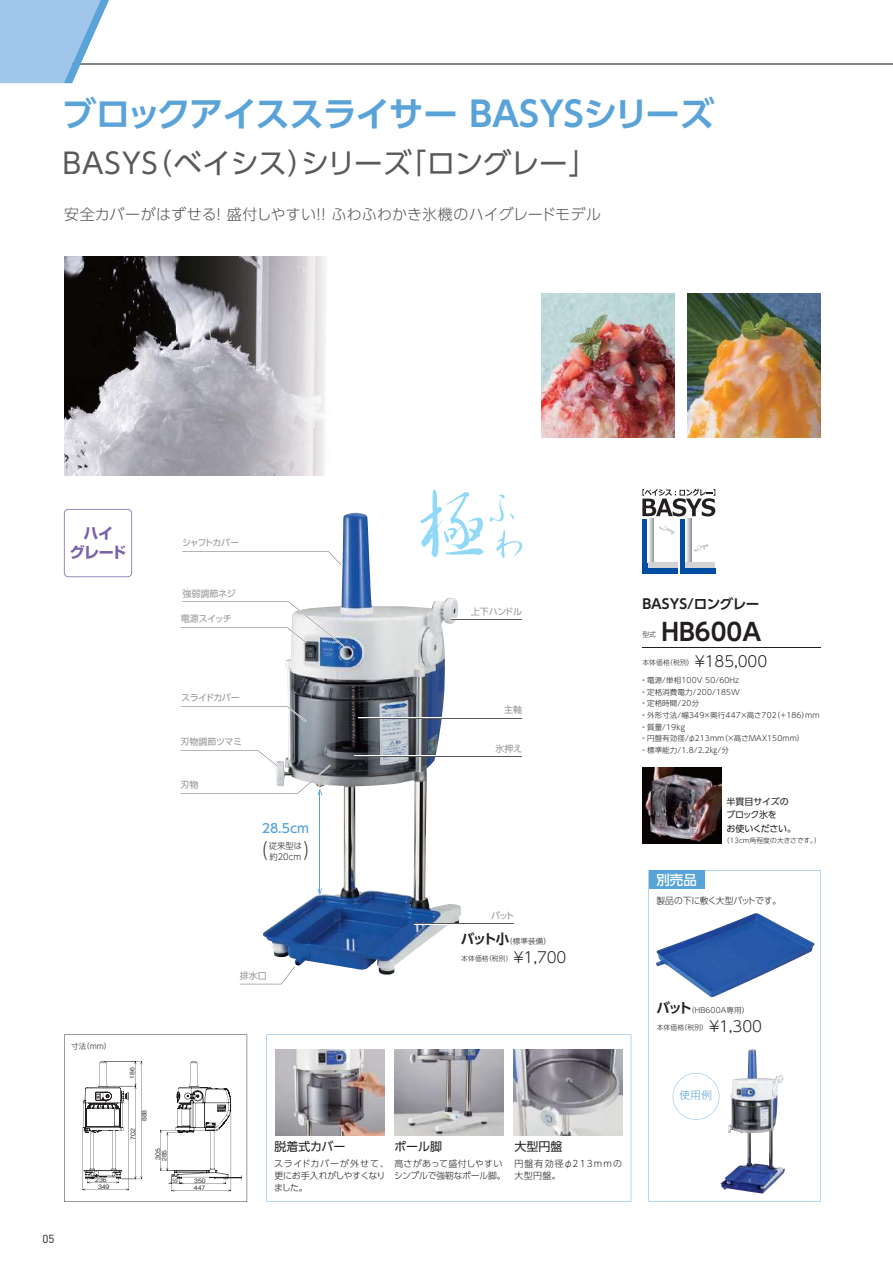
<style>
.page{position:relative;width:893px;height:1263px;background:#fff}
.page>*{position:absolute;margin:0;border:0;box-sizing:border-box;transform-origin:0 0}
.t1{font:34.5px "UD Shin Go Pr 6 De Bold 90 pv RKSJ H";letter-spacing:-.03em;color:#59a3d9}
.t2{font:28.5px "UD Shin Go Pr 6 Regular 90 pv RKSJ H";letter-spacing:-.005em;color:#58595b}
.t3{font:24px "UD Shin Go Pr 6 De Bold 90 pv RKSJ H";color:#231f20}
.t4{font:19.8px "UD Shin Go Pr 6 Light 90 pv RKSJ H";color:#231f20;scale:.7 1}
.t5{font:15px "UD Shin Go Pr 6 Light 90 pv RKSJ H";letter-spacing:.01em;color:#58595b}
.t6{font:15px "UD Shin Go Pr 6 Light 90 pv RKSJ H";letter-spacing:-.01em;color:#231f20}
.t7{font:15px/19.6px "Shin Go Pro Bold 90 pv RKSJ H";letter-spacing:-.045em;color:#7961aa;text-align:center}
.t8{font:13.5px "UD Shin Go Pr 6 De Bold 90 pv RKSJ H";letter-spacing:-.015em;color:#231f20}
.t9{font:13.5px "UD Shin Go Pr 6 Medium 90 pv RKSJ H";color:#fff}
.t10{font:12.6px "UD Shin Go Pr 6 Medium 90 pv RKSJ H";color:#59a3d9}
.t11{font:12px "UD Shin Go Pr 6 Regular 90 pv RKSJ H";color:#231f20}
.t12{font:11.55px "DIN";color:#231f20}
.t13{font:10.5px "UD Shin Go Pr 6 Light 90 pv RKSJ H";color:#59a3d9}
.t14{font:9px/12px "UD Shin Go Pr 6 Light 90 pv RKSJ H";letter-spacing:-.005em;color:#231f20}
.t15{font:9px "UD Shin Go Pr 6 Regular 90 pv RKSJ H";letter-spacing:-.05em;color:#939598}
.t16{font:9px/13.5px "UD Shin Go Pr 6 Regular 90 pv RKSJ H";letter-spacing:-.025em;color:#231f20}
.t17{font:9px/12px "UD Shin Go Pr 6 Light 90 pv RKSJ H";letter-spacing:.125em;color:#231f20}
.t18{font:9px "UD Shin Go Pr 6 Light 90 pv RKSJ H";letter-spacing:-.035em;color:#231f20}
.t19{font:9px "UD Shin Go Pr 6 Regular 90 pv RKSJ H";letter-spacing:-.125em;color:#939598}
.t20{font:9px "UD Shin Go Pr 6 Regular 90 pv RKSJ H";letter-spacing:-.02em;color:#939598}
.t21{font:8.55px "UD Shin Go Pr 6 Light 90 pv RKSJ H";color:#231f20}
.t22{font:7.5px/11.7px "UD Shin Go Pr 6 Light 90 pv RKSJ H";letter-spacing:.02em;color:#231f20}
.t23{font:6.75px "UD Shin Go Pr 6 Light 90 pv RKSJ H";letter-spacing:.02em;color:#231f20}
.t24{font:6px/6.4px "Gothic BBB Pro Medium 90 pv RKSJ H";color:#231f20}
.t25{font:6px "Gothic BBB Pro Medium 90 pv RKSJ H";color:#231f20;scale:.68 1}
.s1{font-family:"UD Shin Go Pr 6 De Bold 90 pv RKSJ H";font-size:13.5px}
</style>
<div class="page">
<svg style="left:648px;top:870px;width:173px;height:331px"></svg>
<img style="left:656px;top:913px;width:158px;height:84px">
<img style="left:263px;top:513px;width:198px;height:462px">
<img style="left:687px;top:293px;width:134px;height:144px">
<img style="left:541px;top:293px;width:133px;height:144px">
<img style="left:64px;top:256px;width:261px;height:220px">
<svg style="left:182px;top:551px;width:160px;height:14px"></svg>
<svg style="left:181px;top:601px;width:163px;height:46px"></svg>
<svg style="left:181px;top:706px;width:126px;height:16px"></svg>
<svg style="left:240px;top:966px;width:55px;height:18px"></svg>
<img style="left:642px;top:768px;width:79px;height:75px">
<img style="left:720px;top:1049px;width:65px;height:144px">
<svg style="left:642px;top:488px;width:73px;height:28px"></svg>
<div style="left:642px;top:568px;width:36px;height:6px;background:#034ea2"></div>
<div style="left:642px;top:519px;width:6px;height:55px;background:#034ea2"></div>
<svg style="left:648px;top:519px;width:5px;height:44px"></svg>
<div style="left:648px;top:563px;width:30px;height:5px;background:#d1d3d4"></div>
<div style="left:680px;top:568px;width:35px;height:6px;background:#034ea2"></div>
<div style="left:680px;top:519px;width:5px;height:55px;background:#034ea2"></div>
<svg style="left:686px;top:519px;width:5px;height:44px"></svg>
<div style="left:685px;top:563px;width:30px;height:5px;background:#d1d3d4"></div>
<svg style="left:694px;top:544px;width:14px;height:7px"></svg>
<svg style="left:659px;top:526px;width:15px;height:8px"></svg>
<svg style="left:266px;top:1034px;width:365px;height:167px"></svg>
<hr style="left:319px;top:790px;width:1px;height:103px;background:#59a3d9">
<svg style="left:181px;top:750px;width:150px;height:45px"></svg>
<svg style="left:317px;top:888px;width:5px;height:7px"></svg>
<hr style="left:359px;top:717px;width:163px;height:2px;background:#fff">
<hr style="left:359px;top:718px;width:163px;height:1px;background:#58595b">
<hr style="left:355px;top:755px;width:167px;height:2px;background:#fff">
<hr style="left:355px;top:756px;width:167px;height:1px;background:#58595b">
<hr style="left:452px;top:618px;width:70px;height:2px;background:#fff">
<hr style="left:452px;top:619px;width:70px;height:1px;background:#58595b">
<hr style="left:415px;top:923px;width:99px;height:1px;background:#58595b">
<svg style="left:64px;top:1034px;width:183px;height:168px"></svg>
<svg style="left:673px;top:1073px;width:46px;height:47px"></svg>
<div style="left:649px;top:871px;width:56px;height:18px;background:#59a3d9"></div>
<hr style="left:642px;top:648px;width:179px;height:1px;background:#231f20">
<svg style="left:64px;top:509px;width:68px;height:68px"></svg>
<hr style="left:72px;top:64px;width:821px;height:1px;background:#808285">
<svg style="left:0;top:0;width:115px;height:83px"></svg>
<svg style="left:490px;top:495px;width:24px;height:27px"></svg>
<svg style="left:496px;top:530px;width:26px;height:28px"></svg>
<svg style="left:420px;top:490px;width:63px;height:68px"></svg>
<h1 class="t1" style="left:62px;top:101px;width:654px">ブロックアイススライサー BASYSシリーズ</h1>
<h2 class="t2" style="left:62px;top:153px;width:536px">BASYS（ベイシス）シリーズ「ロングレー」</h2>
<h3 class="t5" style="left:64px;top:209px;width:538px">安全カバーがはずせる！ 盛付しやすい!! ふわふわかき氷機のハイグレードモデル</h3>
<h3 class="t7" style="left:70px;top:525px;width:58px">ハイ<br>グレード</h3>
<p class="t19" style="left:182px;top:540px;width:59px">シャフトカバー</p>
<p class="t15" style="left:182px;top:590px;width:55px">強弱調節ネジ</p>
<p class="t15" style="left:181px;top:615px;width:52px">電源スイッチ</p>
<p class="t15" style="left:471px;top:608px;width:53px">上下ハンドル</p>
<p class="t15" style="left:181px;top:694px;width:60px">スライドカバー</p>
<p class="t20" style="left:181px;top:739px;width:63px">刃物調節ツマミ</p>
<p class="t15" style="left:181px;top:781px;width:19px">刃物</p>
<h3 class="t10" style="left:262px;top:824px;width:49px">28.5ｃｍ</h3>
<p class="t21" style="left:269px;top:842px;width:34px">従来型は</p>
<h3 class="t4" style="left:254px;top:843px;width:93px">（　　）</h3>
<p class="t21" style="left:270px;top:853px;width:33px">約20cm</p>
<p class="t15" style="left:240px;top:972px;width:29px">排水口</p>
<p class="t15" style="left:504px;top:706px;width:19px">主軸</p>
<p class="t15" style="left:495px;top:745px;width:28px">氷押え</p>
<p class="t15" style="left:491px;top:913px;width:25px">バット</p>
<p class="t22" style="left:461px;top:936px;width:92px"><span class="s1">バット小</span>（標準装備）</p>
<p class="t23" style="left:461px;top:956px;width:53px">本体価格（税別）</p>
<h3 class="t6" style="left:511px;top:952px;width:57px">￥1,700</h3>
<p class="t22" style="left:71px;top:1042px;width:42px">寸法（mm）</p>
<h3 class="t12" style="left:43px;top:1231px;width:14px">05</h3>
<p class="t24" style="left:95px;top:1177px;width:13px">236</p>
<p class="t24" style="left:98px;top:1184px;width:13px">349</p>
<p class="t24" style="left:130px;top:1078px;width:13px;rotate:-90deg">186</p>
<p class="t24" style="left:142px;top:1121px;width:13px;rotate:-90deg">888</p>
<p class="t24" style="left:130px;top:1140px;width:13px;rotate:-90deg">702</p>
<p class="t24" style="left:155px;top:1161px;width:14px;rotate:-90deg">305<br>285</p>
<p class="t25" style="left:173px;top:1178px;width:9px">59</p>
<p class="t24" style="left:194px;top:1178px;width:13px">350</p>
<p class="t24" style="left:194px;top:1185px;width:13px">447</p>
<h3 class="t11" style="left:274px;top:1142px;width:72px">脱着式カバー</h3>
<p class="t14" style="left:274px;top:1159px;width:116px">スライドカバーが外せて、更にお手入れがしやすくなりました。</p>
<h3 class="t11" style="left:394px;top:1142px;width:49px">ポール脚</h3>
<p class="t14" style="left:394px;top:1159px;width:113px">高さがあって盛付しやすいシンプルで強靭なポール脚。</p>
<h3 class="t11" style="left:514px;top:1142px;width:49px">大型円盤</h3>
<p class="t17" style="left:514px;top:1159px;width:109px">円盤有効径φ213mmの大型円盤。</p>
<h3 class="t8" style="left:642px;top:599px;width:118px">BASYS/ロングレー</h3>
<p class="t23" style="left:642px;top:631px;width:15px">型式</p>
<h3 class="t3" style="left:661px;top:623px;width:101px">HB600A</h3>
<p class="t23" style="left:642px;top:660px;width:53px">本体価格（税別）</p>
<h3 class="t6" style="left:692px;top:656px;width:76px">￥185,000</h3>
<p class="t22" style="left:642px;top:675px;width:179px"><sup>●　</sup>電源/単相100V 50/60Hz<br><sup>●　</sup>定格消費電力/200/185W<br><sup>●　</sup>定格時間/20分<br><sup>●　</sup>外形寸法/幅349×奥行447×高さ702（+186）mm <sup>●　</sup>質量/19kg<br><sup>●　</sup>円盤有効径/φ213mm（×高さMAX150mm）<br><sup>●　</sup>標準能力/1.8/2.2㎏/分</p>
<h3 class="t9" style="left:656px;top:875px;width:42px">別売品</h3>
<p class="t16" style="left:726px;top:796px;width:71px">半貫目サイズのブロック氷を<br>お使いください。</p>
<p class="t23" style="left:723px;top:838px;width:99px">（13cm角程度の大きさです。）</p>
<p class="t18" style="left:656px;top:897px;width:126px">製品の下に敷く大型バットです。</p>
<p class="t22" style="left:656px;top:1005px;width:95px"><span class="s1">バット</span>（HB600A専用）</p>
<p class="t23" style="left:657px;top:1025px;width:53px">本体価格（税別）</p>
<h3 class="t6" style="left:707px;top:1021px;width:57px">￥1,300</h3>
<h3 class="t13" style="left:679px;top:1091px;width:34px">使用例</h3>
</div>
